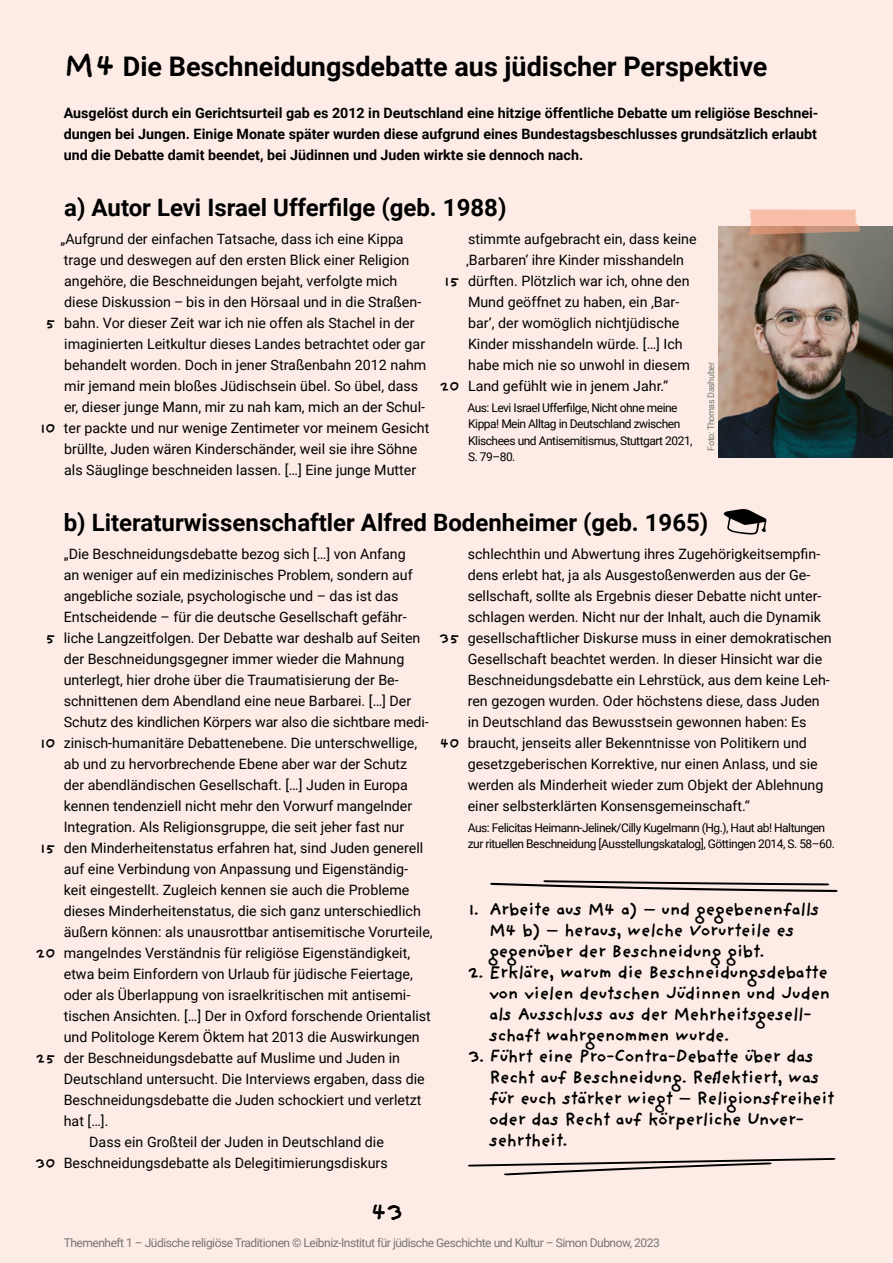
<style>
.page{position:relative;width:893px;height:1263px;background:#fdece6}
.page>*{position:absolute;margin:0;border:0;box-sizing:border-box;transform-origin:0 0}
.t1{font:700 27px "Roboto";color:#000}
.t2{font:700 25.5px "Providence Sans";color:#000}
.t3{font:700 24px "Roboto";color:#000}
.t4{font:700 18px/21px "Providence Sans";letter-spacing:-.04em;color:#000}
.t5{font:700 15px "Providence Sans";color:#000}
.t6{font:14.25px/21px "Roboto";color:#000}
.t7{font:700 14.25px/21px "Roboto";color:#000;text-align:justify}
.t8{font:12px/16.5px "Roboto";letter-spacing:-.04em;color:#000}
.t9{font:12px "Roboto";letter-spacing:-.04em;color:#77756f}
.t10{font:9px "Roboto";letter-spacing:-.04em;color:#77756f}
.s1{font-family:"Providence Sans";font-size:33px}
</style>
<div class="page">
<svg style="left:467px;top:1158px;width:369px;height:17px"></svg>
<img style="left:718px;top:226px;width:175px;height:231px">
<svg style="left:723px;top:509px;width:44px;height:26px"></svg>
<svg style="left:749px;top:209px;width:111px;height:26px;background:#e3ae98"></svg>
<svg style="left:490px;top:880px;width:348px;height:12px"></svg>
<h1 class="t1" style="left:64px;top:48px;width:705px"><span class="s1">M 4</span> Die Beschneidungsdebatte aus jüdischer Perspektive</h1>
<p class="t7" style="left:64px;top:102px;width:756px">Ausgelöst durch ein Gerichtsurteil gab es 2012 in Deutschland eine hitzige öffentliche Debatte um religiöse Beschnei&shy;dungen bei Jungen. Einige Monate später wurden diese aufgrund eines Bundestagsbeschlusses grundsätzlich erlaubt und die Debatte damit beendet, bei Jüdinnen und Juden wirkte sie dennoch nach.</p>
<h3 class="t3" style="left:64px;top:190px;width:444px">a) Autor Levi Israel Ufferfilge (geb. 1988)</h3>
<p class="t6" style="left:61px;top:228px;width:370px">„Aufgrund der einfachen Tatsache, dass ich eine Kippa trage und deswegen auf den ersten Blick einer Religion angehöre, die Beschneidungen bejaht, verfolgte mich diese Diskussion – bis in den Hörsaal und in die Straßen&shy;bahn. Vor dieser Zeit war ich nie offen als Stachel in der imaginierten Leitkultur dieses Landes betrachtet oder gar behandelt worden. Doch in jener Straßenbahn 2012 nahm mir jemand mein bloßes Jüdischsein übel. So übel, dass er, dieser junge Mann, mir zu nah kam, mich an der Schul&shy;ter packte und nur wenige Zentimeter vor meinem Gesicht brüllte, Juden wären Kinderschänder, weil sie ihre Söhne als Säuglinge beschneiden lassen. […] Eine junge Mutter</p>
<p class="t6" style="left:466px;top:228px;width:232px">stimmte aufgebracht ein, dass keine ‚Barbaren‘ ihre Kinder misshandeln dürften. Plötzlich war ich, ohne den Mund geöffnet zu haben, ein ‚Bar&shy;bar‘, der womöglich nichtjüdische Kinder misshandeln würde. […] Ich habe mich nie so unwohl in diesem Land gefühlt wie in jenem Jahr.“</p>
<p class="t5" style="left:444px;top:272px;width:17px">15</p>
<p class="t5" style="left:45px;top:314px;width:11px">5</p>
<p class="t5" style="left:440px;top:377px;width:21px">20</p>
<p class="t8" style="left:467px;top:399px;width:227px">Aus: Levi Israel Ufferfilge, Nicht ohne meine Kippa! Mein Alltag in Deutschland zwischen Klischees und Antisemitismus, Stuttgart 2021, S. 79–80.</p>
<p class="t5" style="left:40px;top:419px;width:17px">10</p>
<p class="t10" style="left:704px;top:450px;width:90px;rotate:-90deg">Foto: Thomas Dashuber</p>
<p class="t5" style="left:45px;top:629px;width:11px">5</p>
<p class="t5" style="left:40px;top:734px;width:17px">10</p>
<p class="t5" style="left:40px;top:839px;width:17px">15</p>
<p class="t5" style="left:36px;top:944px;width:21px">20</p>
<p class="t5" style="left:36px;top:1049px;width:21px">25</p>
<p class="t5" style="left:35px;top:1154px;width:21px">30</p>
<h3 class="t3" style="left:64px;top:505px;width:646px">b) Literaturwissenschaftler Alfred Bodenheimer (geb. 1965)</h3>
<p class="t6" style="left:64px;top:543px;width:343px">„Die Beschneidungsdebatte bezog sich […] von Anfang</p>
<p class="t6" style="left:64px;top:564px;width:350px">an weniger auf ein medizinisches Problem, sondern auf</p>
<p class="t6" style="left:64px;top:585px;width:336px">angebliche soziale, psychologische und – das ist das</p>
<p class="t6" style="left:64px;top:606px;width:344px">Entscheidende – für die deutsche Gesellschaft gefähr-</p>
<p class="t6" style="left:64px;top:627px;width:358px">liche Langzeitfolgen. Der Debatte war deshalb auf Seiten</p>
<p class="t6" style="left:64px;top:648px;width:342px">der Beschneidungsgegner immer wieder die Mahnung</p>
<p class="t6" style="left:64px;top:669px;width:336px">unterlegt, hier drohe über die Traumatisierung der Be-</p>
<p class="t6" style="left:64px;top:690px;width:349px">schnittenen dem Abendland eine neue Barbarei. […] Der</p>
<p class="t6" style="left:64px;top:711px;width:366px">Schutz des kindlichen Körpers war also die sichtbare medi-</p>
<p class="t6" style="left:64px;top:732px;width:355px">zinisch-humanitäre Debattenebene. Die unterschwellige,</p>
<p class="t6" style="left:64px;top:753px;width:345px">ab und zu hervorbrechende Ebene aber war der Schutz</p>
<p class="t6" style="left:64px;top:774px;width:346px">der abendländischen Gesellschaft. […] Juden in Europa</p>
<p class="t6" style="left:64px;top:795px;width:350px">kennen tendenziell nicht mehr den Vorwurf mangelnder</p>
<p class="t6" style="left:64px;top:816px;width:342px">Integration. Als Religionsgruppe, die seit jeher fast nur</p>
<p class="t6" style="left:64px;top:837px;width:361px">den Minderheitenstatus erfahren hat, sind Juden generell</p>
<p class="t6" style="left:64px;top:858px;width:346px">auf eine Verbindung von Anpassung und Eigenständig-</p>
<p class="t6" style="left:64px;top:879px;width:347px">keit eingestellt. Zugleich kennen sie auch die Probleme</p>
<p class="t6" style="left:64px;top:900px;width:359px">dieses Minderheitenstatus, die sich ganz unterschiedlich</p>
<p class="t6" style="left:64px;top:921px;width:370px">äußern können: als unausrottbar antisemitische Vorurteile,</p>
<p class="t6" style="left:64px;top:942px;width:348px">mangelndes Verständnis für religiöse Eigenständigkeit,</p>
<p class="t6" style="left:64px;top:963px;width:351px">etwa beim Einfordern von Urlaub für jüdische Feiertage,</p>
<p class="t6" style="left:64px;top:984px;width:347px">oder als Überlappung von israelkritischen mit antisemi-</p>
<p class="t6" style="left:64px;top:1005px;width:369px">tischen Ansichten. […] Der in Oxford forschende Orientalist</p>
<p class="t6" style="left:64px;top:1026px;width:357px">und Politologe Kerem Öktem hat 2013 die Auswirkungen</p>
<p class="t6" style="left:64px;top:1047px;width:338px">der Beschneidungsdebatte auf Muslime und Juden in</p>
<p class="t6" style="left:64px;top:1068px;width:362px">Deutschland untersucht. Die Interviews ergaben, dass die</p>
<p class="t6" style="left:64px;top:1089px;width:359px">Beschneidungsdebatte die Juden schockiert und verletzt</p>
<p class="t6" style="left:64px;top:1110px;width:46px">hat […].</p>
<p class="t6" style="left:89px;top:1131px;width:296px">Dass ein Großteil der Juden in Deutschland die</p>
<p class="t6" style="left:64px;top:1152px;width:325px">Beschneidungsdebatte als Delegitimierungsdiskurs</p>
<p class="t6" style="left:468px;top:543px;width:366px">schlechthin und Abwertung ihres Zugehörigkeitsempfin&shy;dens erlebt hat, ja als Ausgestoßenwerden aus der Ge&shy;sellschaft, sollte als Ergebnis dieser Debatte nicht unter&shy;schlagen werden. Nicht nur der Inhalt, auch die Dynamik gesellschaftlicher Diskurse muss in einer demokratischen Gesellschaft beachtet werden. In dieser Hinsicht war die Beschneidungsdebatte ein Lehrstück, aus dem keine Leh&shy;ren gezogen wurden. Oder höchstens diese, dass Juden in Deutschland das Bewusstsein gewonnen haben: Es braucht, jenseits aller Bekenntnisse von Politikern und gesetzgeberischen Korrektive, nur einen Anlass, und sie werden als Minderheit wieder zum Objekt der Ablehnung einer selbsterklärten Konsensgemeinschaft.“</p>
<p class="t8" style="left:468px;top:819px;width:369px">Aus: Felicitas Heimann-Jelinek/Cilly Kugelmann (Hg.), Haut ab! Haltungen zur rituellen Beschneidung [Ausstellungskatalog], Göttingen 2014, S. 58–60.</p>
<p class="t5" style="left:439px;top:629px;width:21px">35</p>
<p class="t5" style="left:440px;top:734px;width:21px">40</p>
<p class="t4" style="left:489px;top:898px;width:332px;text-indent:-21px">1. Arbeite aus M4 a) – und gegebenenfalls<br>M4 b) – heraus, welche Vorurteile es gegenüber der Beschneidung gibt.</p>
<p class="t4" style="left:489px;top:961px;width:343px;text-indent:-21px">2. Erkläre, warum die Beschneidungsdebatte von vielen deutschen Jüdinnen und Juden als Ausschluss aus der Mehrheitsgesell&shy;schaft wahrgenommen wurde.</p>
<p class="t4" style="left:489px;top:1045px;width:347px;text-indent:-21px">3. Führt eine Pro-Contra-Debatte über das Recht auf Beschneidung. Reflektiert, was für euch stärker wiegt – Religionsfreiheit oder das Recht auf körperliche Unver&shy;sehrtheit.</p>
<h2 class="t2" style="left:371px;top:1196px;width:34px">43</h2>
<p class="t9" style="left:64px;top:1234px;width:597px">Themenheft 1 – Jüdische religiöse Traditionen © Leibniz-Institut für jüdische Geschichte und Kultur – Simon Dubnow, 2023</p>
</div>
